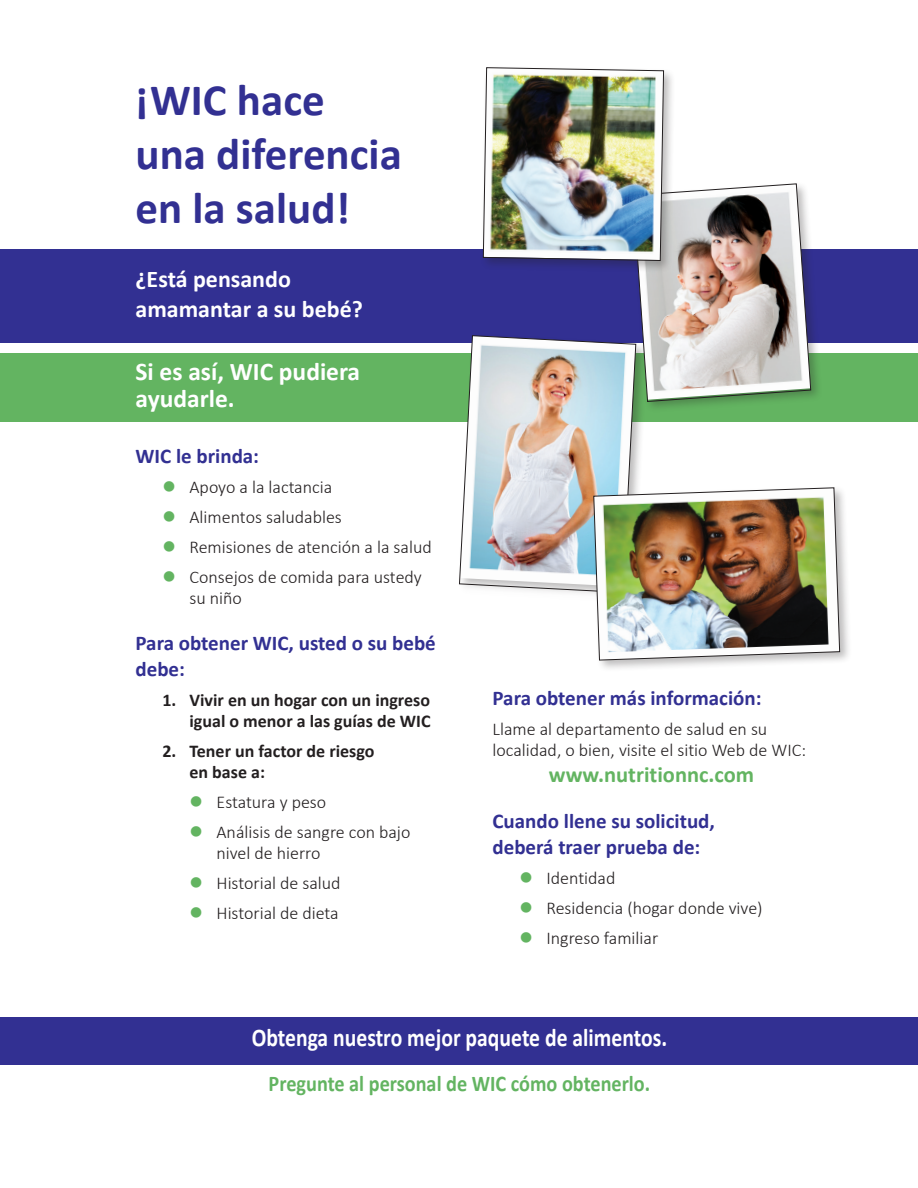
<style>
.page{position:relative;width:918px;height:1188px;background:#fff}
.page>*{position:absolute;margin:0;border:0;box-sizing:border-box;transform-origin:0 0}
.t1{font:700 45px "Calibri";color:#323092}
.t2{font:700 25.5px "Calibri";color:#fff;scale:.85 1}
.t3{font:700 25.5px/27px "Calibri";color:#fff}
.t4{font:700 24px "Calibri";color:#fff}
.t5{font:700 22.5px "Calibri";color:#63b461;scale:.9 1}
.t6{font:700 22.5px "Calibri";color:#63b461}
.t7{font:700 21px/25.5px "Calibri";color:#323092}
.t8{font:300 18px/21px "Calibri";color:#231f20}
.t9{font:700 18px/21px "Calibri";color:#231f20;text-align:right}
.s1{color:#63b461}
</style>
<div class="page">
<div style="left:0;top:353px;width:918px;height:69px;background:#63b461"></div>
<div style="left:0;top:249px;width:918px;height:94px;background:#323092"></div>
<div style="left:0;top:1017px;width:918px;height:47px;background:#323092"></div>
<div style="left:457px;top:333px;width:191px;height:272px;background:#231f20;opacity:.3"></div>
<img style="left:459px;top:335px;width:177px;height:258px">
<div style="left:591px;top:485px;width:261px;height:187px;background:#231f20;opacity:.3"></div>
<img style="left:593px;top:487px;width:247px;height:173px">
<div style="left:630px;top:181px;width:193px;height:233px;background:#231f20;opacity:.3"></div>
<img style="left:483px;top:67px;width:328px;height:335px">
<p class="t1" style="left:136px;top:72px;width:191px">¡WIC hace</p>
<p class="t1" style="left:136px;top:126px;width:268px">una diferencia</p>
<p class="t1" style="left:136px;top:180px;width:216px">en la salud!</p>
<p class="t4" style="left:136px;top:264px;width:157px">¿Está pensando</p>
<p class="t4" style="left:136px;top:294px;width:229px">amamantar a su bebé?</p>
<p class="t3" style="left:136px;top:358px;width:226px">Si es así, WIC pudiera ayudarle.</p>
<p class="t7" style="left:136px;top:443px;width:125px">WIC le brinda:</p>
<p class="t8" style="left:163px;top:476px;width:171px"><span class="s1">●</span> Apoyo a la lactancia</p>
<p class="t8" style="left:163px;top:506px;width:181px"><span class="s1">●</span> Alimentos saludables</p>
<p class="t8" style="left:163px;top:536px;width:271px"><span class="s1">●</span> Remisiones de atención a la salud</p>
<p class="t8" style="left:190px;top:566px;width:234px;text-indent:-27px"><span class="s1">●</span> Consejos de comida para ustedy su niño</p>
<p class="t7" style="left:136px;top:630px;width:302px">Para obtener WIC, usted o su bebé debe:</p>
<p class="t9" style="left:163px;top:689px;width:269px">1. Vivir en un hogar con un ingreso igual o menor a las guías de WIC</p>
<p class="t9" style="left:163px;top:740px;width:213px">2. Tener un factor de riesgo</p>
<p class="t9" style="left:190px;top:761px;width:77px">en base a:</p>
<p class="t8" style="left:190px;top:791px;width:138px"><span class="s1">●</span> Estatura y peso</p>
<p class="t8" style="left:190px;top:821px;width:222px"><span class="s1">●</span> Análisis de sangre con bajo</p>
<p class="t8" style="left:217px;top:842px;width:105px">nivel de hierro</p>
<p class="t8" style="left:190px;top:872px;width:153px"><span class="s1">●</span> Historial de salud</p>
<p class="t8" style="left:190px;top:902px;width:151px"><span class="s1">●</span> Historial de dieta</p>
<p class="t7" style="left:493px;top:686px;width:271px">Para obtener más información:</p>
<p class="t8" style="left:493px;top:719px;width:276px">Llame al departamento de salud en su</p>
<p class="t8" style="left:493px;top:740px;width:315px">localidad, o bien, visite el sitio Web de WIC:</p>
<p class="t6" style="left:549px;top:760px;width:207px">www.nutritionnc.com</p>
<p class="t7" style="left:493px;top:809px;width:224px">Cuando llene su solicitud,</p>
<p class="t7" style="left:493px;top:834px;width:209px">deberá traer prueba de:</p>
<p class="t8" style="left:520px;top:867px;width:97px"><span class="s1">●</span> Identidad</p>
<p class="t8" style="left:520px;top:897px;width:245px"><span class="s1">●</span> Residencia (hogar donde vive)</p>
<p class="t8" style="left:520px;top:927px;width:140px"><span class="s1">●</span> Ingreso familiar</p>
<p class="t2" style="left:252px;top:1021px;width:490px">Obtenga nuestro mejor paquete de alimentos.</p>
<p class="t5" style="left:269px;top:1069px;width:425px">Pregunte al personal de WIC cómo obtenerlo.</p>
</div>
